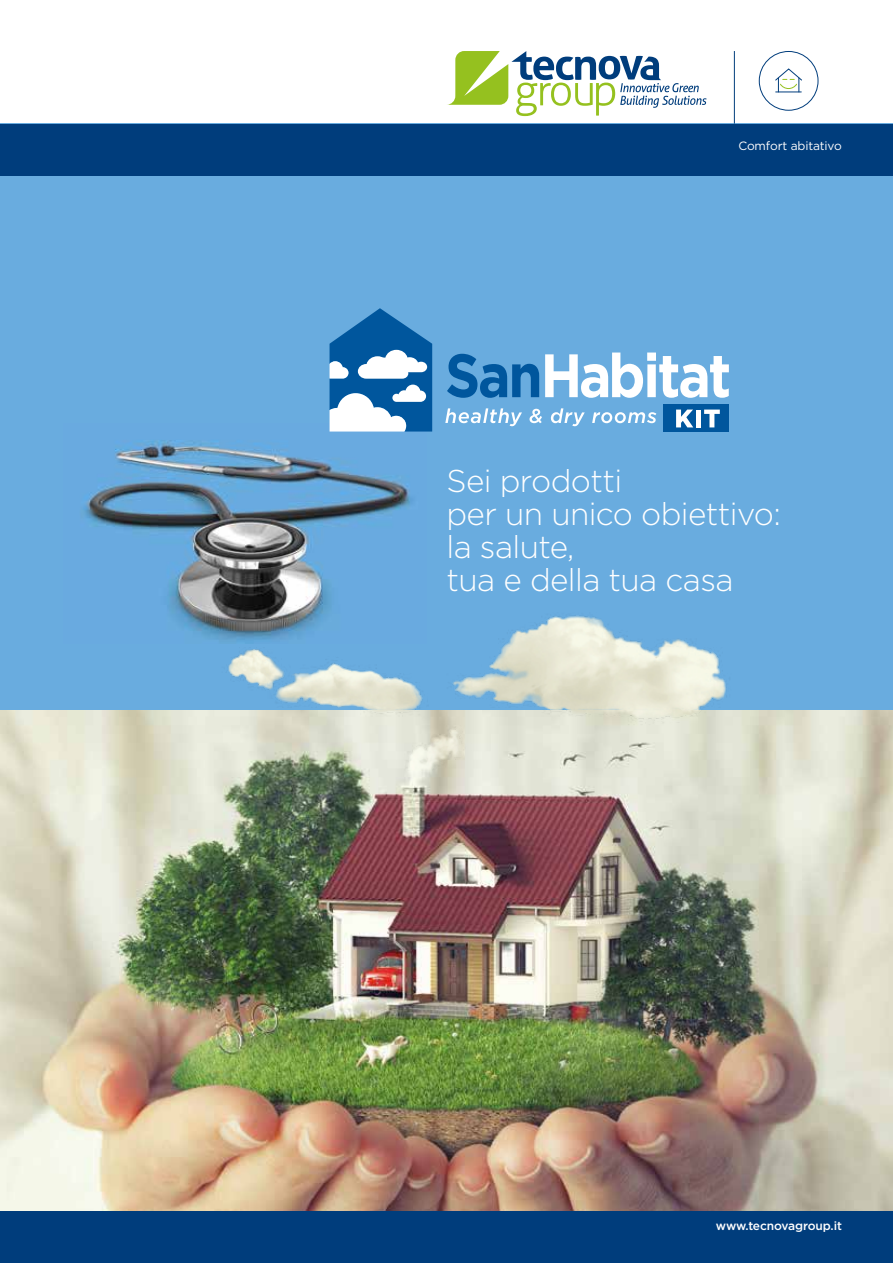
<style>
.page{position:relative;width:893px;height:1263px;background:#fff}
.page>*{position:absolute;margin:0;border:0;box-sizing:border-box;transform-origin:0 0}
.t1{font:300 31.5px/33px "Gotham HTF";letter-spacing:-.02em;color:#fff}
.t2{font:500 12px "Gotham HTF";letter-spacing:-.01em;color:#fff}
.t3{font:12px "Gotham HTF";letter-spacing:-.01em;color:#fff}
</style>
<div class="page">
<div style="left:0;top:124px;width:893px;height:586px;background:#69acdf"></div>
<img style="left:0;top:710px;width:893px;height:502px">
<hr style="left:734px;top:51px;width:1px;height:73px;background:#003d7c">
<div style="left:0;top:124px;width:893px;height:51px;background:#003d7c"></div>
<div style="left:0;top:1212px;width:893px;height:51px;background:#003d7c"></div>
<svg style="left:447px;top:51px;width:260px;height:65px"></svg>
<svg style="left:758px;top:51px;width:61px;height:60px"></svg>
<img style="left:83px;top:423px;width:344px;height:204px">
<img style="left:188px;top:595px;width:563px;height:176px">
<svg style="left:447px;top:354px;width:92px;height:44px"></svg>
<svg style="left:545px;top:352px;width:184px;height:46px"></svg>
<div style="left:664px;top:404px;width:65px;height:28px;background:#00569d"></div>
<svg style="left:676px;top:410px;width:17px;height:17px"></svg>
<div style="left:696px;top:410px;width:5px;height:17px;background:#fff"></div>
<svg style="left:704px;top:410px;width:16px;height:17px"></svg>
<svg style="left:445px;top:408px;width:77px;height:18px"></svg>
<svg style="left:529px;top:409px;width:13px;height:14px"></svg>
<svg style="left:551px;top:408px;width:34px;height:18px"></svg>
<svg style="left:592px;top:412px;width:64px;height:11px"></svg>
<svg style="left:330px;top:308px;width:102px;height:123px;background:#6098c5"></svg>
<p class="t3" style="left:738px;top:139px;width:105px">Comfort abitativo</p>
<p class="t1" style="left:446px;top:464px;width:336px">Sei prodotti<br>per un unico obiettivo: la salute,<br>tua e della tua casa</p>
<p class="t2" style="left:716px;top:1219px;width:127px">www.tecnovagroup.it</p>
</div>
